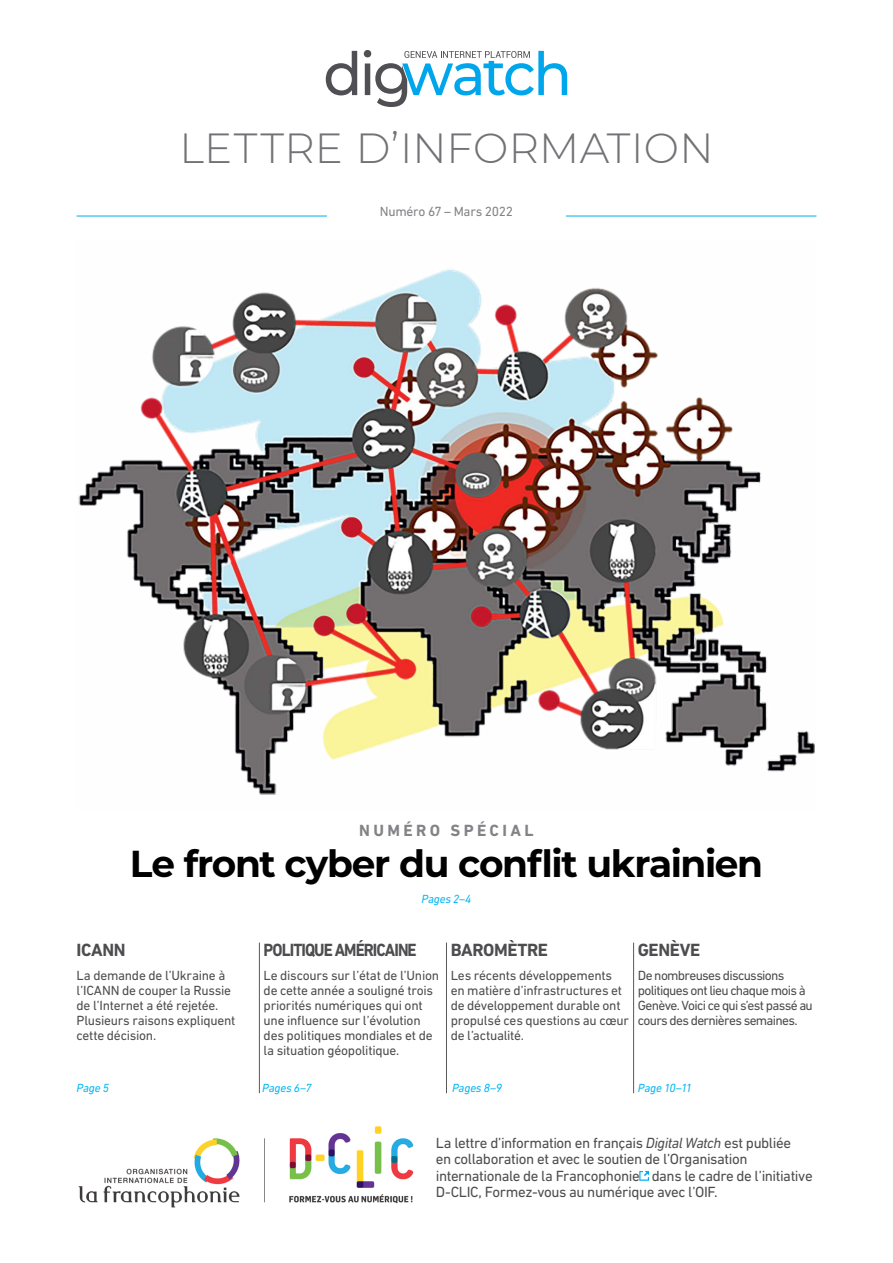
<style>
.page{position:relative;width:893px;height:1263px;background:#fff}
.page>*{position:absolute;margin:0;border:0;box-sizing:border-box;transform-origin:0 0}
.Body{font:300 42px "Montserrat";letter-spacing:.01em;color:#717275}
.Nabrajanje{font:700 37.5px "Montserrat";letter-spacing:-.035em;color:#000}
.Body-2{font:700 18px "DIN Next LT Pro";letter-spacing:-.04em;color:#4d4d4f}
.Body-3{font:700 18px "DIN Next LT Pro";letter-spacing:-.06em;color:#4d4d4f;scale:.9 1}
.Podnaslov_str_4-5{font:700 16.5px "DIN Next LT Pro";letter-spacing:.205em;color:#818386}
.Body-4{font:15px/16.5px "DIN Next LT Pro";letter-spacing:-.025em;color:#4d4d4f}
.Body-5{font:13.5px/15px "DIN Next LT Pro";letter-spacing:-.02em;color:#4d4d4f}
.Body-6{font:13.5px/15px "DIN Next LT Pro";letter-spacing:-.05em;color:#4d4d4f}
.Body-7{font:13.5px "DIN Next LT Pro";letter-spacing:-.025em;color:#818386}
.Body-8{font:italic 12px "DIN Next LT Pro";letter-spacing:-.015em;color:#00b6f1}
.s1{font-style:italic}
</style>
<div class="page">
<hr style="left:77px;top:216px;width:265px;height:1px;background:#00aeef">
<hr style="left:551px;top:216px;width:265px;height:1px;background:#00aeef">
<div style="left:327px;top:206px;width:239px;height:13px;background:#fff"></div>
<hr style="left:259px;top:942px;width:1px;height:151px;background:#58595b">
<hr style="left:446px;top:942px;width:1px;height:151px;background:#58595b">
<hr style="left:633px;top:942px;width:1px;height:151px;background:#58595b">
<img style="left:78px;top:269px;width:737px;height:526px">
<svg style="left:639px;top:1171px;width:10px;height:10px"></svg>
<img style="left:78px;top:1126px;width:336px;height:82px">
<svg style="left:326px;top:51px;width:31px;height:44px"></svg>
<svg style="left:364px;top:50px;width:203px;height:57px"></svg>
<p class="Body" style="left:179px;top:120px;width:536px">LETTRE D’INFORMATION</p>
<p class="Body-7" style="left:380px;top:204px;width:135px">Numéro 67 – Mars 2022</p>
<p class="Podnaslov_str_4-5" style="left:359px;top:821px;width:176px">NUMÉRO SPÉCIAL</p>
<p class="Nabrajanje" style="left:130px;top:837px;width:635px">Le front cyber du conflit ukrainien</p>
<p class="Body-2" style="left:77px;top:939px;width:50px">ICANN</p>
<p class="Body-5" style="left:77px;top:967px;width:160px">La demande de l’Ukraine à l’ICANN de couper la Russie de l’Internet a été rejetée.<br>Plusieurs raisons expliquent cette décision.</p>
<p class="Body-8" style="left:77px;top:1081px;width:34px">Page 5</p>
<p class="Body-8" style="left:422px;top:891px;width:51px">Pages 2–4</p>
<p class="Body-3" style="left:264px;top:939px;width:172px">POLITIQUE AMÉRICAINE</p>
<p class="Body-5" style="left:264px;top:967px;width:177px">Le discours sur l’état de l’Union de cette année a souligné trois priorités numériques qui ont une influence sur l’évolution des politiques mondiales et de la situation géopolitique.</p>
<p class="Body-8" style="left:262px;top:1081px;width:51px">Pages 6–7</p>
<p class="Body-2" style="left:451px;top:939px;width:99px">BAROMÈTRE</p>
<p class="Body-5" style="left:451px;top:967px;width:180px">Les récents développements en matière d’infrastructures et de développement durable ont propulsé ces questions au cœur de l’actualité.</p>
<p class="Body-2" style="left:638px;top:939px;width:64px">GENÈVE</p>
<p class="Body-6" style="left:638px;top:967px;width:177px">De nombreuses discussions politiques ont lieu chaque mois à<br>Genève. Voici ce qui s’est passé au cours des dernières semaines.</p>
<p class="Body-8" style="left:452px;top:1081px;width:51px">Pages 8–9</p>
<p class="Body-8" style="left:638px;top:1081px;width:56px">Page 10–11</p>
<p class="Body-4" style="left:436px;top:1134px;width:378px">La lettre d’information en français <span class="s1">Digital Watch</span> est publiée<br>en collaboration et avec le soutien de l’Organisation internationale de la Francophonie dans le cadre de l’initiative D-CLIC, Formez-vous au numérique avec l’OIF.</p>
</div>
